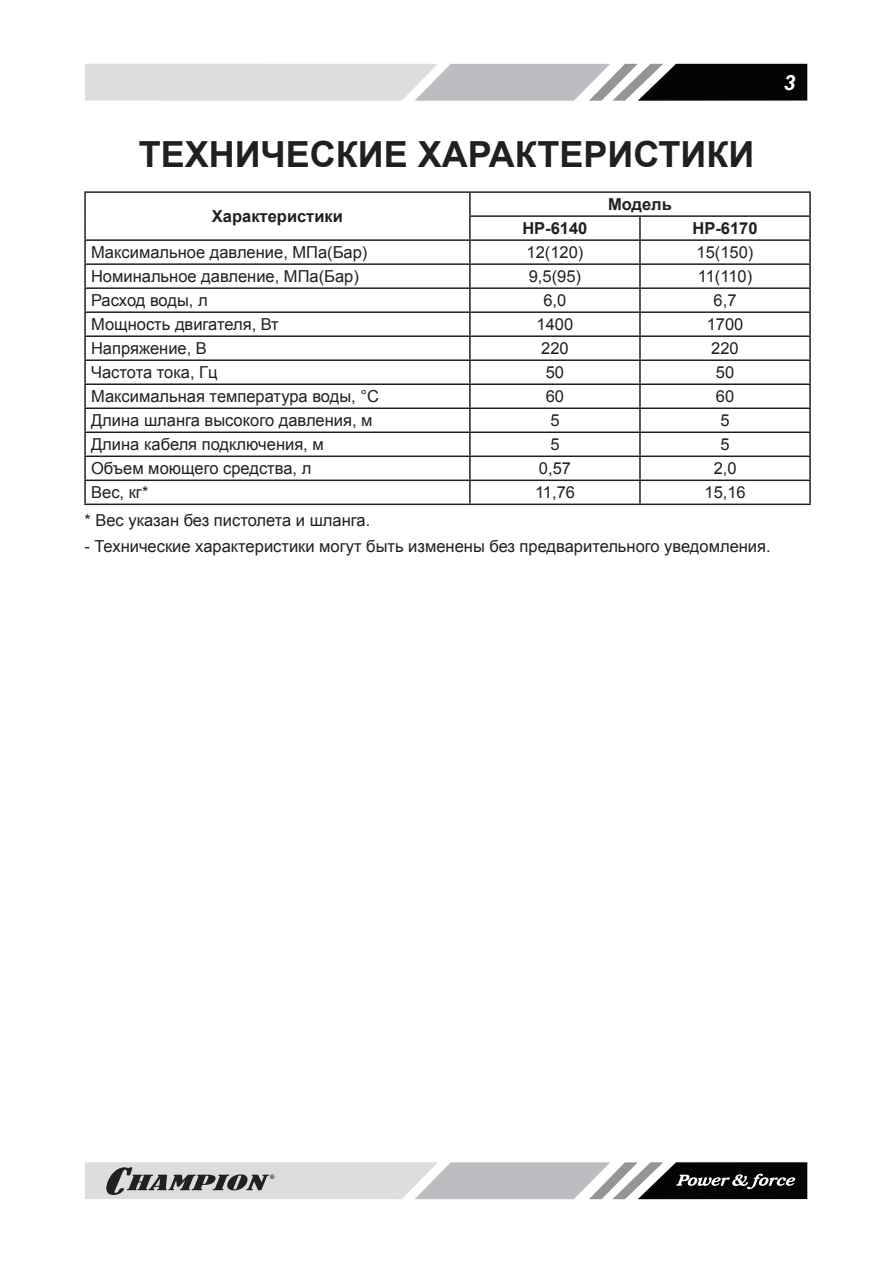
<style>
.page{position:relative;width:893px;height:1263px;background:#fff}
.page>*{position:absolute;margin:0;border:0;box-sizing:border-box;transform-origin:0 0}
.t1{font:700 36px "Arial";color:#231f20}
.t2{font:italic 700 21px "Arial";color:#fff}
.t3{font:16.5px "Arial";color:#231f20}
.t4{font:700 16.5px "Arial";color:#231f20}
</style>
<div class="page">
<svg style="left:85px;top:64px;width:722px;height:37px;background:#a8a9ab"></svg>
<svg style="left:85px;top:1162px;width:722px;height:37px;background:#a2a2a4"></svg>
<hr style="left:84px;top:191px;width:386px;height:2px;background:#231f20">
<hr style="left:84px;top:193px;width:2px;height:23px;background:#231f20">
<hr style="left:470px;top:191px;width:170px;height:2px;background:#231f20">
<hr style="left:469px;top:193px;width:2px;height:22px;background:#231f20">
<hr style="left:640px;top:191px;width:171px;height:2px;background:#231f20">
<hr style="left:809px;top:193px;width:2px;height:22px;background:#231f20">
<hr style="left:84px;top:216px;width:2px;height:23px;background:#231f20">
<hr style="left:469px;top:215px;width:171px;height:2px;background:#231f20">
<hr style="left:469px;top:217px;width:2px;height:22px;background:#231f20">
<hr style="left:640px;top:215px;width:171px;height:2px;background:#231f20">
<hr style="left:639px;top:217px;width:2px;height:22px;background:#231f20">
<hr style="left:809px;top:217px;width:2px;height:22px;background:#231f20">
<hr style="left:84px;top:239px;width:386px;height:2px;background:#231f20">
<hr style="left:84px;top:241px;width:2px;height:22px;background:#231f20">
<hr style="left:470px;top:239px;width:170px;height:2px;background:#231f20">
<hr style="left:469px;top:241px;width:2px;height:22px;background:#231f20">
<hr style="left:640px;top:239px;width:171px;height:2px;background:#231f20">
<hr style="left:639px;top:241px;width:2px;height:22px;background:#231f20">
<hr style="left:809px;top:241px;width:2px;height:22px;background:#231f20">
<hr style="left:84px;top:263px;width:386px;height:2px;background:#231f20">
<hr style="left:84px;top:265px;width:2px;height:22px;background:#231f20">
<hr style="left:470px;top:263px;width:170px;height:2px;background:#231f20">
<hr style="left:469px;top:265px;width:2px;height:22px;background:#231f20">
<hr style="left:640px;top:263px;width:171px;height:2px;background:#231f20">
<hr style="left:639px;top:265px;width:2px;height:22px;background:#231f20">
<hr style="left:809px;top:265px;width:2px;height:22px;background:#231f20">
<hr style="left:84px;top:287px;width:386px;height:2px;background:#231f20">
<hr style="left:84px;top:289px;width:2px;height:22px;background:#231f20">
<hr style="left:470px;top:287px;width:170px;height:2px;background:#231f20">
<hr style="left:469px;top:289px;width:2px;height:22px;background:#231f20">
<hr style="left:640px;top:287px;width:171px;height:2px;background:#231f20">
<hr style="left:639px;top:289px;width:2px;height:22px;background:#231f20">
<hr style="left:809px;top:289px;width:2px;height:22px;background:#231f20">
<hr style="left:84px;top:311px;width:386px;height:2px;background:#231f20">
<hr style="left:84px;top:313px;width:2px;height:22px;background:#231f20">
<hr style="left:470px;top:311px;width:170px;height:2px;background:#231f20">
<hr style="left:469px;top:313px;width:2px;height:22px;background:#231f20">
<hr style="left:640px;top:311px;width:171px;height:2px;background:#231f20">
<hr style="left:639px;top:313px;width:2px;height:22px;background:#231f20">
<hr style="left:809px;top:313px;width:2px;height:22px;background:#231f20">
<hr style="left:84px;top:335px;width:386px;height:2px;background:#231f20">
<hr style="left:84px;top:337px;width:2px;height:22px;background:#231f20">
<hr style="left:470px;top:335px;width:170px;height:2px;background:#231f20">
<hr style="left:469px;top:337px;width:2px;height:22px;background:#231f20">
<hr style="left:640px;top:335px;width:171px;height:2px;background:#231f20">
<hr style="left:639px;top:337px;width:2px;height:22px;background:#231f20">
<hr style="left:809px;top:337px;width:2px;height:22px;background:#231f20">
<hr style="left:84px;top:359px;width:386px;height:2px;background:#231f20">
<hr style="left:84px;top:361px;width:2px;height:22px;background:#231f20">
<hr style="left:470px;top:359px;width:170px;height:2px;background:#231f20">
<hr style="left:469px;top:361px;width:2px;height:22px;background:#231f20">
<hr style="left:640px;top:359px;width:171px;height:2px;background:#231f20">
<hr style="left:639px;top:361px;width:2px;height:22px;background:#231f20">
<hr style="left:809px;top:361px;width:2px;height:22px;background:#231f20">
<hr style="left:84px;top:383px;width:386px;height:2px;background:#231f20">
<hr style="left:84px;top:385px;width:2px;height:22px;background:#231f20">
<hr style="left:470px;top:383px;width:170px;height:2px;background:#231f20">
<hr style="left:469px;top:385px;width:2px;height:22px;background:#231f20">
<hr style="left:640px;top:383px;width:171px;height:2px;background:#231f20">
<hr style="left:639px;top:385px;width:2px;height:22px;background:#231f20">
<hr style="left:809px;top:385px;width:2px;height:22px;background:#231f20">
<hr style="left:84px;top:407px;width:386px;height:2px;background:#231f20">
<hr style="left:84px;top:409px;width:2px;height:22px;background:#231f20">
<hr style="left:470px;top:407px;width:170px;height:2px;background:#231f20">
<hr style="left:469px;top:409px;width:2px;height:22px;background:#231f20">
<hr style="left:640px;top:407px;width:171px;height:2px;background:#231f20">
<hr style="left:639px;top:409px;width:2px;height:22px;background:#231f20">
<hr style="left:809px;top:409px;width:2px;height:22px;background:#231f20">
<hr style="left:84px;top:431px;width:386px;height:2px;background:#231f20">
<hr style="left:84px;top:433px;width:2px;height:22px;background:#231f20">
<hr style="left:470px;top:431px;width:170px;height:2px;background:#231f20">
<hr style="left:469px;top:433px;width:2px;height:22px;background:#231f20">
<hr style="left:640px;top:431px;width:171px;height:2px;background:#231f20">
<hr style="left:639px;top:433px;width:2px;height:22px;background:#231f20">
<hr style="left:809px;top:433px;width:2px;height:22px;background:#231f20">
<hr style="left:84px;top:455px;width:386px;height:2px;background:#231f20">
<hr style="left:84px;top:457px;width:2px;height:22px;background:#231f20">
<hr style="left:470px;top:455px;width:170px;height:2px;background:#231f20">
<hr style="left:469px;top:457px;width:2px;height:22px;background:#231f20">
<hr style="left:640px;top:455px;width:171px;height:2px;background:#231f20">
<hr style="left:639px;top:457px;width:2px;height:22px;background:#231f20">
<hr style="left:809px;top:457px;width:2px;height:22px;background:#231f20">
<hr style="left:84px;top:479px;width:386px;height:2px;background:#231f20">
<hr style="left:84px;top:481px;width:2px;height:23px;background:#231f20">
<hr style="left:470px;top:479px;width:170px;height:2px;background:#231f20">
<hr style="left:469px;top:481px;width:2px;height:23px;background:#231f20">
<hr style="left:640px;top:479px;width:171px;height:2px;background:#231f20">
<hr style="left:639px;top:481px;width:2px;height:23px;background:#231f20">
<hr style="left:809px;top:481px;width:2px;height:23px;background:#231f20">
<hr style="left:84px;top:504px;width:386px;height:1px;background:#231f20">
<hr style="left:470px;top:504px;width:170px;height:1px;background:#231f20">
<hr style="left:640px;top:504px;width:171px;height:1px;background:#231f20">
<p class="t2" style="left:783px;top:69px;width:13px">3</p>
<h1 class="t1" style="left:139px;top:130px;width:617px">Техничес кие характеристики</h1>
<p class="t4" style="left:212px;top:205px;width:132px">Характеристики</p>
<p class="t4" style="left:608px;top:193px;width:65px">Модель</p>
<p class="t4" style="left:522px;top:217px;width:67px">НР-6140</p>
<p class="t4" style="left:692px;top:217px;width:67px">НР-6170</p>
<p class="t3" style="left:91px;top:242px;width:278px">Максимальное давление, МПа(Бар)</p>
<p class="t3" style="left:526px;top:242px;width:58px">12(120)</p>
<p class="t3" style="left:697px;top:242px;width:58px">15(150)</p>
<p class="t3" style="left:91px;top:266px;width:269px">Номинальное давление, МПа(Бар)</p>
<p class="t3" style="left:529px;top:266px;width:54px">9,5(95)</p>
<p class="t3" style="left:698px;top:266px;width:56px">11(110)</p>
<p class="t3" style="left:91px;top:290px;width:118px">Расход воды, л</p>
<p class="t3" style="left:543px;top:290px;width:24px">6,0</p>
<p class="t3" style="left:714px;top:290px;width:24px">6,7</p>
<p class="t3" style="left:91px;top:314px;width:189px">Мощность двигателя, Вт</p>
<p class="t3" style="left:537px;top:314px;width:38px">1400</p>
<p class="t3" style="left:707px;top:314px;width:38px">1700</p>
<p class="t3" style="left:91px;top:338px;width:117px">Напряжение, В</p>
<p class="t3" style="left:541px;top:338px;width:29px">220</p>
<p class="t3" style="left:711px;top:338px;width:29px">220</p>
<p class="t3" style="left:91px;top:362px;width:128px">Частота тока, Гц</p>
<p class="t3" style="left:546px;top:362px;width:20px">50</p>
<p class="t3" style="left:716px;top:362px;width:20px">50</p>
<p class="t3" style="left:91px;top:386px;width:288px">Максимальная температура воды, °С</p>
<p class="t3" style="left:546px;top:386px;width:20px">60</p>
<p class="t3" style="left:716px;top:386px;width:20px">60</p>
<p class="t3" style="left:91px;top:410px;width:283px">Длина шланга высокого давления, м</p>
<p class="t3" style="left:550px;top:410px;width:11px">5</p>
<p class="t3" style="left:720px;top:410px;width:11px">5</p>
<p class="t3" style="left:91px;top:434px;width:234px">Длина кабеля подключения, м</p>
<p class="t3" style="left:550px;top:434px;width:11px">5</p>
<p class="t3" style="left:720px;top:434px;width:11px">5</p>
<p class="t3" style="left:91px;top:458px;width:222px">Объем моющего средства, л</p>
<p class="t3" style="left:539px;top:458px;width:34px">0,57</p>
<p class="t3" style="left:714px;top:458px;width:24px">2,0</p>
<p class="t3" style="left:91px;top:482px;width:59px">Вес, кг*</p>
<p class="t3" style="left:535px;top:482px;width:42px">11,76</p>
<p class="t3" style="left:704px;top:482px;width:43px">15,16</p>
<p class="t3" style="left:84px;top:509px;width:287px">* Вес указан без пистолета и шланга.</p>
<p class="t3" style="left:84px;top:535px;width:688px">- Технические характеристики могут быть изменены без предварительного уведомления.</p>
</div>
